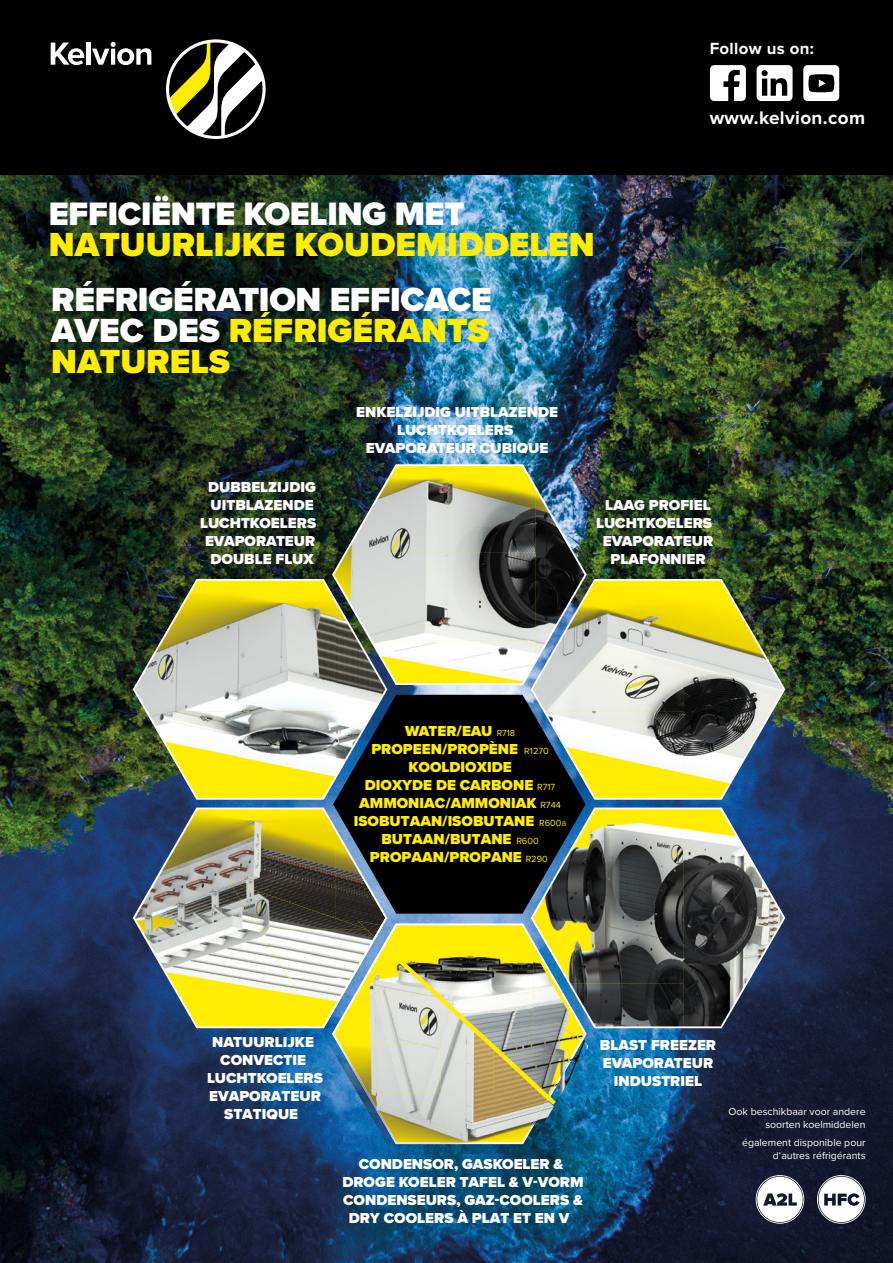
<style>
.page{position:relative;width:893px;height:1263px;background:#000}
.page>*{position:absolute;margin:0;border:0;box-sizing:border-box;transform-origin:0 0}
.t1{font:900 34.65px/30.8px "Proxima Nova";letter-spacing:-.005em;color:#fff;text-align:justify}
.t2{font:900 34.65px "Proxima Nova";color:#ffed00}
.t3{font:900 33.6px "Proxima Nova";letter-spacing:-.01em;color:#fff}
.t4{font:700 18.9px "Proxima Nova";letter-spacing:.02em;color:#fff}
.t5{font:700 16.8px "Proxima Nova";letter-spacing:.02em;color:#fff}
.t6{font:900 15px/18px "Proxima Nova";color:#fff;text-align:center}
.t7{font:900 15px/18px "Proxima Nova";color:#ffed00;text-align:center}
.t8{font:10.5px/12.6px "Proxima Nova";color:#fff;text-align:right}
.s1{color:#ffed00}
.s2{font-weight:400;font-size:9px}
.s3{font-weight:400;font-size:9.3px}
</style>
<div class="page">
<img style="left:0;top:175px;width:893px;height:1088px">
<svg style="left:710px;top:65px;width:36px;height:36px"></svg>
<svg style="left:757px;top:65px;width:35px;height:36px"></svg>
<svg style="left:803px;top:65px;width:36px;height:36px"></svg>
<svg style="left:333px;top:695px;width:253px;height:219px"></svg>
<svg style="left:332px;top:923px;width:255px;height:221px;background:#3f8094"></svg>
<img style="left:331px;top:463px;width:257px;height:223px">
<img style="left:530px;top:577px;width:256px;height:224px">
<img style="left:132px;top:577px;width:256px;height:224px">
<svg style="left:530px;top:806px;width:256px;height:223px;background:#595e53"></svg>
<svg style="left:133px;top:807px;width:254px;height:221px;background:#959665"></svg>
<img style="left:383px;top:926px;width:10px;height:2px">
<img style="left:560px;top:1039px;width:27px;height:66px">
<div style="left:384px;top:928px;width:149px;height:23px;background:#ffed00"></div>
<img style="left:560px;top:955px;width:23px;height:82px">
<img style="left:383px;top:928px;width:12px;height:18px">
<img style="left:560px;top:1037px;width:24px;height:62px">
<img style="left:367px;top:921px;width:14px;height:9px">
<svg style="left:374px;top:925px;width:9px;height:13px"></svg>
<img style="left:376px;top:938px;width:7px;height:7px">
<img style="left:319px;top:1028px;width:13px;height:80px">
<img style="left:366px;top:1109px;width:47px;height:45px">
<img style="left:507px;top:1109px;width:47px;height:44px">
<img style="left:413px;top:1144px;width:94px;height:11px">
<img style="left:384px;top:947px;width:51px;height:48px">
<img style="left:375px;top:995px;width:15px;height:49px">
<img style="left:375px;top:1044px;width:15px;height:49px">
<img style="left:369px;top:1093px;width:21px;height:49px">
<img style="left:376px;top:945px;width:8px;height:50px">
<img style="left:332px;top:1028px;width:43px;height:81px">
<img style="left:375px;top:1105px;width:130px;height:39px">
<img style="left:505px;top:1109px;width:43px;height:35px">
<img style="left:229px;top:881px;width:138px;height:49px">
<img style="left:259px;top:930px;width:115px;height:48px">
<img style="left:288px;top:978px;width:30px;height:48px">
<img style="left:318px;top:937px;width:58px;height:91px">
<svg style="left:328px;top:1043px;width:8px;height:12px"></svg>
<img style="left:386px;top:948px;width:56px;height:53px">
<svg style="left:390px;top:951px;width:170px;height:158px;background:#bcba99"></svg>
<svg style="left:817px;top:1175px;width:49px;height:49px;background:#a4a6ad"></svg>
<svg style="left:756px;top:1175px;width:48px;height:49px;background:#a9abb3"></svg>
<hr style="left:86px;top:43px;width:4px;height:22px;background:#fff">
<svg style="left:92px;top:42px;width:59px;height:23px"></svg>
<svg style="left:166px;top:39px;width:100px;height:100px"></svg>
<svg style="left:51px;top:43px;width:33px;height:22px"></svg>
<p class="t5" style="left:710px;top:41px;width:106px">Follow us on:</p>
<h2 class="t3" style="left:49px;top:189px;width:417px">EFFICIËNTE KOELING MET</h2>
<h1 class="t2" style="left:49px;top:218px;width:547px">NATUURLIJKE KOUDEMIDDELEN</h1>
<h1 class="t1" style="left:51px;top:284px;width:442px">RÉFRIGÉRATION EFFICACE AVEC DES <span class="s1">RÉFRIGÉRANTS NATURELS</span></h1>
<p class="t6" style="left:356px;top:402px;width:203px">ENKELZIJDIG UITBLAZENDE<br>LUCHTKOELERS<br>EVAPORATEUR CUBIQUE</p>
<p class="t4" style="left:710px;top:109px;width:157px">www.kelvion.com</p>
<p class="t6" style="left:200px;top:478px;width:117px">DUBBELZIJDIG<br>UITBLAZENDE<br>LUCHTKOELERS<br>EVAPORATEUR<br>DOUBLE FLUX</p>
<p class="t6" style="left:596px;top:496px;width:118px">LAAG PROFIEL<br>LUCHTKOELERS<br>EVAPORATEUR<br>PLAFONNIER</p>
<p class="t7" style="left:354px;top:722px;width:214px">WATER/EAU <span class="s2">R718<br></span>PROPEEN/PROPÈNE <span class="s3">R1270<br></span>KOOLDIOXIDE<br>DIOXYDE DE CARBONE <span class="s3">R717<br></span>AMMONIAC/AMMONIAK <span class="s3">R744<br></span>ISOBUTAAN/ISOBUTANE <span class="s3">R600a<br></span>BUTAAN/BUTANE <span class="s3">R600<br></span>PROPAAN/PROPANE <span class="s3">R290</span></p>
<p class="t6" style="left:207px;top:1033px;width:117px">NATUURLIJKE<br>CONVECTIE<br>LUCHTKOELERS<br>EVAPORATEUR<br>STATIQUE</p>
<p class="t6" style="left:600px;top:1035px;width:118px">BLAST FREEZER<br>EVAPORATEUR<br>INDUSTRIEL</p>
<p class="t6" style="left:342px;top:1155px;width:243px">CONDENSOR, GASKOELER &amp;<br>DROGE KOELER TAFEL &amp; V-VORM<br>CONDENSEURS, GAZ-COOLERS &amp;<br>DRY COOLERS À PLAT ET EN V</p>
<p class="t8" style="left:729px;top:1105px;width:138px">Ook beschikbaar voor andere soorten koelmiddelen</p>
<p class="t8" style="left:742px;top:1136px;width:125px">également disponible pour d‘autres réfrigérants</p>
</div>
